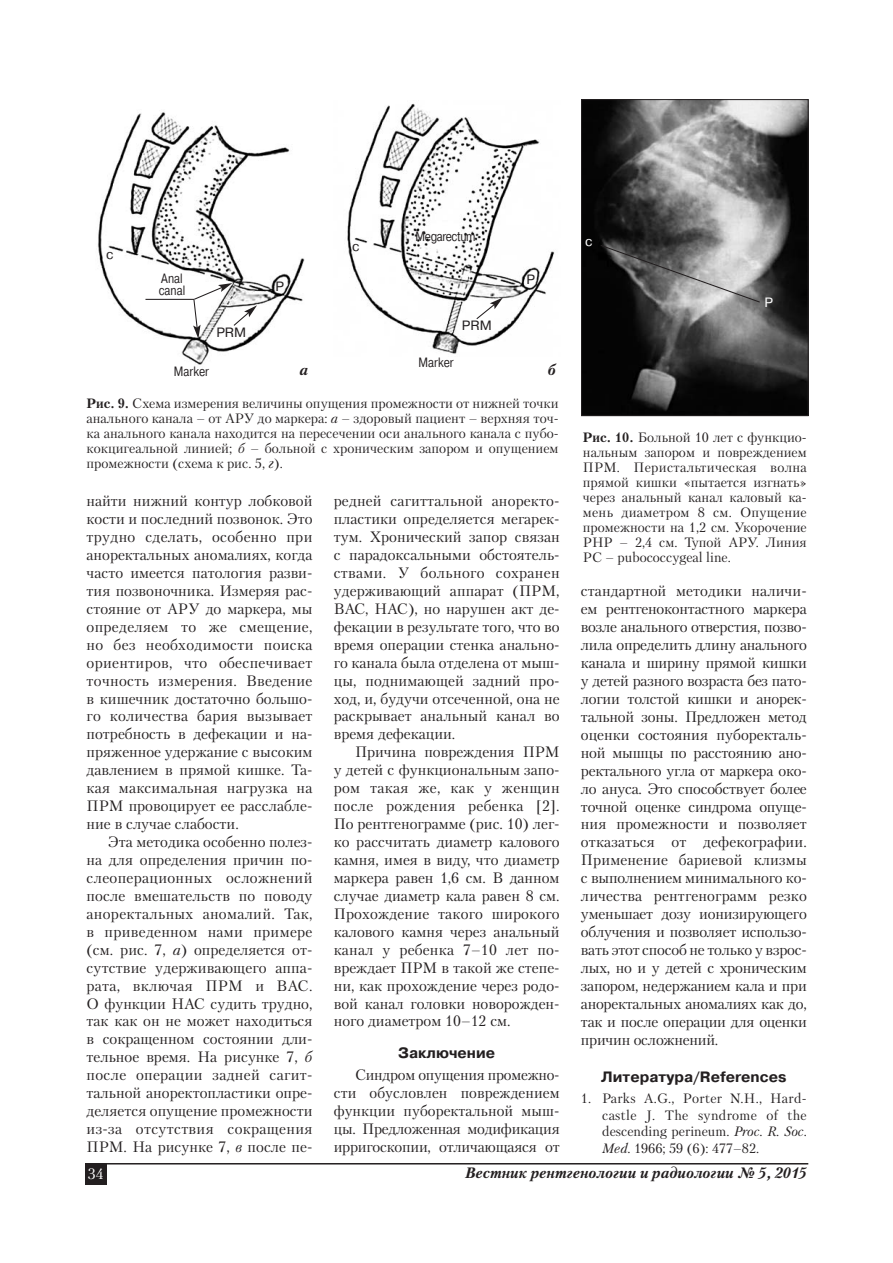
<style>
.page{position:relative;width:893px;height:1263px;background:#fff}
.page>*{position:absolute;margin:0;border:0;box-sizing:border-box;transform-origin:0 0}
.t1{font:15px/18px "Petersburg C";color:#231f20;text-align:justify}
.t2{font:italic 700 15px "Petersburg C";color:#231f20}
.t3{font:700 15px "Pragmatica C";color:#231f20}
.t4{font:15px "Petersburg C";color:#fff}
.t5{font:13.5px/15px "Petersburg C";color:#231f20;text-align:justify}
.t6{font:13.5px/12px "Pragmatica C";color:#231f20;scale:.8 1}
.t7{font:13.5px "Pragmatica C";color:#231f20}
.t8{font:13.5px "Pragmatica C";letter-spacing:-.03em;color:#231f20;scale:.8 1}
.t9{font:13.5px "Pragmatica C";color:#fff}
.s1{font-weight:700}
.s2{font-style:italic}
.s3{font-style:italic;font-size:15px}
</style>
<div class="page">
<div style="left:85px;top:1164px;width:21px;height:21px;background:#231f20"></div>
<hr style="left:85px;top:1163px;width:723px;height:2px;background:#231f20">
<img style="left:98px;top:112px;width:207px;height:253px">
<img style="left:347px;top:103px;width:208px;height:251px">
<div style="left:295px;top:361px;width:17px;height:21px;background:#fff"></div>
<svg style="left:475px;top:298px;width:28px;height:22px"></svg>
<svg style="left:193px;top:283px;width:64px;height:56px"></svg>
<hr style="left:145px;top:299px;width:49px;height:1px;background:#231f20">
<img style="left:583px;top:101px;width:223px;height:313px">
<div style="left:581px;top:99px;width:227px;height:317px;border:1px solid #231f20"></div>
<svg style="left:599px;top:244px;width:162px;height:59px;background:#797979"></svg>
<p class="t7" style="left:106px;top:249px;width:9px">c</p>
<p class="t6" style="left:159px;top:274px;width:35px">Anal canal</p>
<p class="t7" style="left:216px;top:327px;width:31px">PRM</p>
<p class="t6" style="left:174px;top:367px;width:46px">Мarker</p>
<p class="t7" style="left:275px;top:281px;width:10px">P</p>
<p class="t7" style="left:352px;top:241px;width:9px">c</p>
<p class="t8" style="left:415px;top:231px;width:77px">Megarectum</p>
<p class="t7" style="left:462px;top:321px;width:31px">PRM</p>
<p class="t7" style="left:526px;top:274px;width:10px">P</p>
<p class="t6" style="left:418px;top:358px;width:46px">Мarker</p>
<p class="t2" style="left:299px;top:363px;width:10px">а</p>
<p class="t2" style="left:548px;top:363px;width:9px">б</p>
<p class="t5" style="left:87px;top:396px;width:473px"><span class="s1">Рис. 9.</span> Схема измерения величины опущения промежности от нижней точки анального канала – от АРУ до маркера: <span class="s2">а</span> – здоровый пациент – верхняя точ&shy;ка анального канала находится на пересечении оси анального канала с пубо&shy;кокцигеальной линией; <span class="s2">б</span> – больной с хроническим запором и опущением промежности (схема к рис. 5, <span class="s3">г</span>).</p>
<p class="t1" style="left:87px;top:492px;width:227px">найти нижний контур лобковой кости и последний позвонок. Это трудно сделать, особенно при аноректальных аномалиях, когда часто имеется патология разви&shy;тия позвоночника. Измеряя рас&shy;стояние от АРУ до маркера, мы определяем то же смещение, но без необходимости поиска ориентиров, что обеспечивает точность измерения. Введение в кишечник достаточно большо&shy;го количества бария вызывает потребность в дефекации и на&shy;пряженное удержание с высоким давлением в прямой кишке. Та&shy;кая максимальная нагрузка на ПРМ провоцирует ее расслабле&shy;ние в случае слабости.</p>
<p class="t1" style="left:87px;top:833px;width:227px;text-indent:21px">Эта методика особенно полез&shy;на для определения причин по&shy;слеоперационных осложнений после вмешательств по поводу аноректальных аномалий. Так, в приведенном нами примере (см. рис. 7, <span class="s2">а</span>) определяется от&shy;сутствие удерживающего аппа&shy;рата, включая ПРМ и ВАС.<br>О функции НАС судить трудно, так как он не может находиться в сокращенном состоянии дли&shy;тельное время. На рисунке 7, <span class="s2">б </span>после операции задней сагит&shy;тальной аноректопластики опре&shy;деляется опущение промежности из-за отсутствия сокращения ПРМ. На рисунке 7, <span class="s2">в</span> после пе-</p>
<p class="t1" style="left:334px;top:492px;width:227px">редней сагиттальной аноректо&shy;пластики определяется мегарек&shy;тум. Хронический запор связан с парадоксальными обстоятель&shy;ствами. У больного сохранен удерживающий аппарат (ПРМ, ВАС, НАС), но нарушен акт де&shy;фекации в результате того, что во время операции стенка анально&shy;го канала была отделена от мыш&shy;цы, поднимающей задний про&shy;ход, и, будучи отсеченной, она не раскрывает анальный канал во время дефекации.</p>
<p class="t1" style="left:334px;top:744px;width:227px;text-indent:21px">Причина повреждения ПРМ у детей с функциональным запо&shy;ром такая же, как у женщин после рождения ребенка [2].<br>По рентгенограмме (рис. 10) лег&shy;ко рассчитать диаметр калового камня, имея в виду, что диаметр маркера равен 1,6 см. В данном случае диаметр кала равен 8 см.<br>Прохождение такого широкого калового камня через анальный канал у ребенка 7–10 лет по&shy;вреждает ПРМ в такой же степе&shy;ни, как прохождение через родо&shy;вой канал головки новорожден&shy;ного диаметром 10–12 см.</p>
<p class="t3" style="left:398px;top:1047px;width:98px">Заключение</p>
<p class="t1" style="left:334px;top:1066px;width:227px;text-indent:21px">Синдром опущения промежно&shy;сти обусловлен повреждением функции пуборектальной мыш&shy;цы. Предложенная модификация ирригоскопии, отличающаяся от</p>
<p class="t9" style="left:585px;top:237px;width:9px">c</p>
<p class="t9" style="left:764px;top:298px;width:10px">P</p>
<p class="t5" style="left:583px;top:430px;width:225px"><span class="s1">Рис. 10.</span> Больной 10 лет с функцио&shy;нальным запором и повреждением ПРМ. Перистальтическая волна прямой кишки «пытается изгнать» через анальный канал каловый ка&shy;мень диаметром 8 см. Опущение промежности на 1,2 см. Укорочение РНР – 2,4 см. Тупой АРУ. Линия РС – pubococcygeal line.</p>
<p class="t1" style="left:581px;top:582px;width:227px">стандартной методики наличи&shy;ем рентгеноконтастного маркера возле анального отверстия, позво&shy;лила определить длину анального канала и ширину прямой кишки у детей разного возраста без пато&shy;логии толстой кишки и анорек&shy;тальной зоны. Предложен метод оценки состояния пуборекталь&shy;ной мышцы по расстоянию ано&shy;ректального угла от маркера око&shy;ло ануса. Это способствует более точной оценке синдрома опуще&shy;ния промежности и позволяет отказаться от дефекографии.<br>Применение бариевой клизмы с выполнением минимального ко&shy;личества рентгенограмм резко уменьшает дозу ионизирующего облучения и позволяет использо&shy;вать этот способ не только у взрос&shy;лых, но и у детей с хроническим запором, недержанием кала и при аноректальных аномалиях как до, так и после операции для оценки причин осложнений.</p>
<p class="t3" style="left:601px;top:1072px;width:187px">Литература/References</p>
<p class="t5" style="left:602px;top:1091px;width:206px;line-height:16.5px;text-indent:-21px">1. Parks A.G., Porter N.H., Hard&shy;castle J. The syndrome of the descending perineum. <span class="s2">Proc. R. Soc.<br>Med.</span> 1966; 59 (6): 477–82.</p>
<p class="t4" style="left:88px;top:1166px;width:17px">34</p>
<p class="t2" style="left:465px;top:1166px;width:343px">Вестник рентгенологии и радиологии № 5, 2015</p>
</div>
